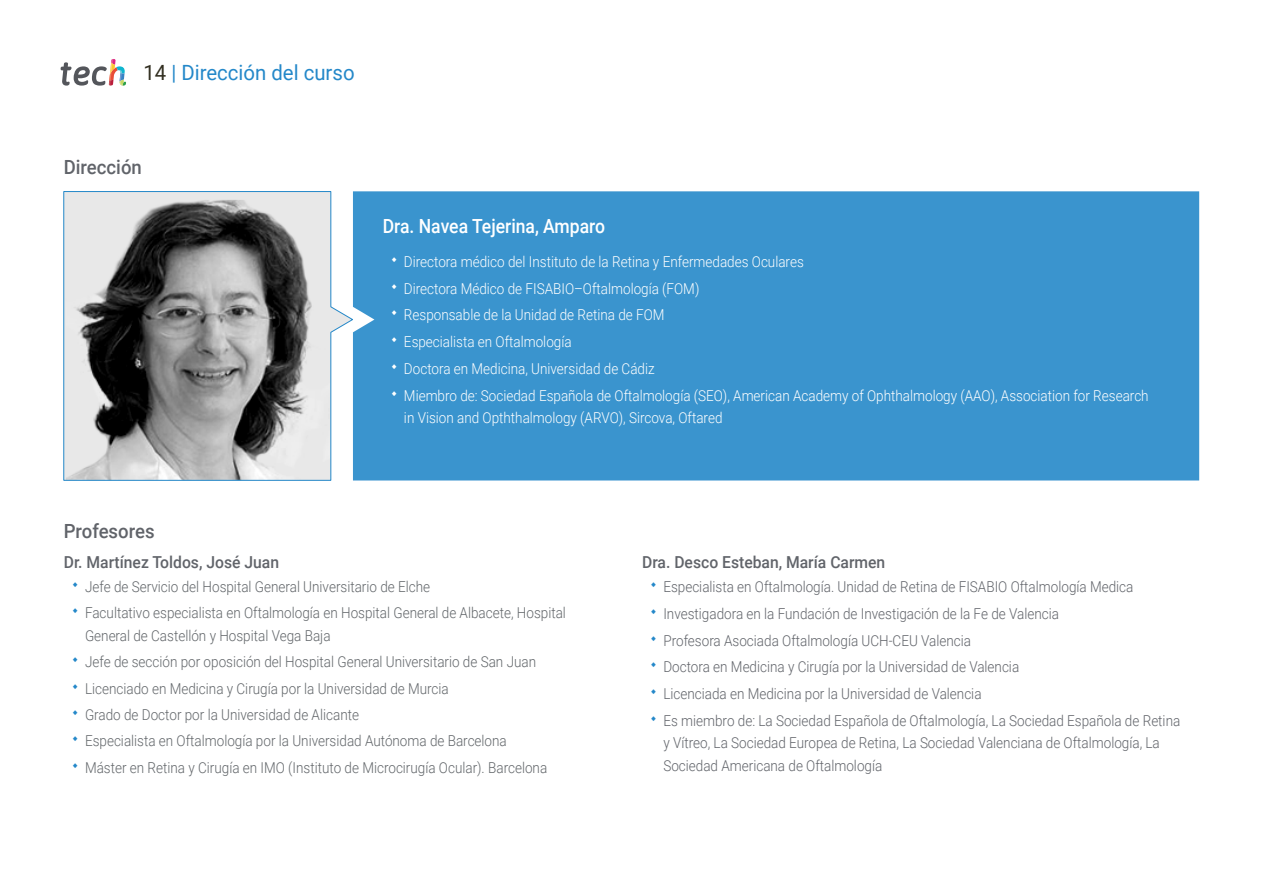
<style>
.page{position:relative;width:1263px;height:893px;background:#fff}
.page>*{position:absolute;margin:0;border:0;box-sizing:border-box;transform-origin:0 0}
.t1{font:21px "Roboto";color:#2488c9}
.t2{font:500 19.5px "Roboto";color:#fff;scale:.9 1}
.t3{font:500 19.5px "Roboto";color:#61646a;scale:.95 1}
.t4{font:500 16.5px "Roboto";color:#61646a;scale:.95 1}
.t5{font:300 15px/26.4px "Roboto";color:#62666a;scale:.9 1}
.t6{font:300 15px/26.7px "Roboto";color:#61646a;scale:.9 1}
.t7{font:300 15px/26.7px "Roboto";color:#fff;scale:.9 1}
.s1{color:#312e20}
</style>
<div class="page">
<svg style="left:61px;top:59px;width:65px;height:27px"></svg>
<div style="left:353px;top:191px;width:846px;height:289px;background:#3a94ce"></div>
<svg style="left:63px;top:191px;width:290px;height:290px;background:#999a9b"></svg>
<svg style="left:392px;top:257px;width:5px;height:5px"></svg>
<svg style="left:392px;top:284px;width:5px;height:5px"></svg>
<svg style="left:392px;top:310px;width:5px;height:5px"></svg>
<svg style="left:392px;top:337px;width:5px;height:5px"></svg>
<svg style="left:392px;top:364px;width:5px;height:5px"></svg>
<svg style="left:392px;top:391px;width:5px;height:5px"></svg>
<h1 class="t1" style="left:144px;top:57px;width:213px"><span class="s1">14</span> | Dirección del curso</h1>
<h2 class="t3" style="left:64px;top:154px;width:84px">Dirección</h2>
<h2 class="t2" style="left:383px;top:212px;width:249px">Dra. Navea Tejerina, Amparo</h2>
<p class="t7" style="left:404px;top:247px;width:829px">Directora médico del Instituto de la Retina y Enfermedades Oculares<br>Directora Médico de FISABIO–Oftalmología (FOM)<br>Responsable de la Unidad de Retina de FOM<br>Especialista en Oftalmología<br>Doctora en Medicina, Universidad de Cádiz<br>Miembro de: Sociedad Española de Oftalmología (SEO), American Academy of Ophthalmology (AAO), Association for Research</p>
<p class="t7" style="left:404px;top:404px;width:355px">in Vision and Opththalmology (ARVO), Sircova, Oftared</p>
<h2 class="t3" style="left:64px;top:517px;width:97px">Profesores</h2>
<p class="t4" style="left:64px;top:550px;width:228px">Dr. Martínez Toldos, José Juan</p>
<p class="t5" style="left:85px;top:573px;width:536px">Jefe de Servicio del Hospital General Universitario de Elche<br>Facultativo especialista en Oftalmología en Hospital General de Albacete, Hospital</p>
<p class="t5" style="left:85px;top:622px;width:515px">General de Castellón y Hospital Vega Baja<br>Jefe de sección por oposición del Hospital General Universitario de San Juan Licenciado en Medicina y Cirugía por la Universidad de Murcia<br>Grado de Doctor por la Universidad de Alicante<br>Especialista en Oftalmología por la Universidad Autónoma de Barcelona Máster en Retina y Cirugía en IMO (Instituto de Microcirugía Ocular). Barcelona</p>
<p class="t4" style="left:642px;top:550px;width:258px">Dra. Desco Esteban, María Carmen</p>
<p class="t6" style="left:663px;top:573px;width:576px">Especialista en Oftalmología. Unidad de Retina de FISABIO Oftalmología Medica Investigadora en la Fundación de Investigación de la Fe de Valencia<br>Profesora Asociada Oftalmología UCH-CEU Valencia<br>Doctora en Medicina y Cirugía por la Universidad de Valencia<br>Licenciada en Medicina por la Universidad de Valencia<br>Es miembro de: La Sociedad Española de Oftalmología, La Sociedad Española de Retina</p>
<p class="t6" style="left:663px;top:731px;width:553px;line-height:22.5px">y Vítreo, La Sociedad Europea de Retina, La Sociedad Valenciana de Oftalmología, La<br>Sociedad Americana de Oftalmología</p>
</div>
